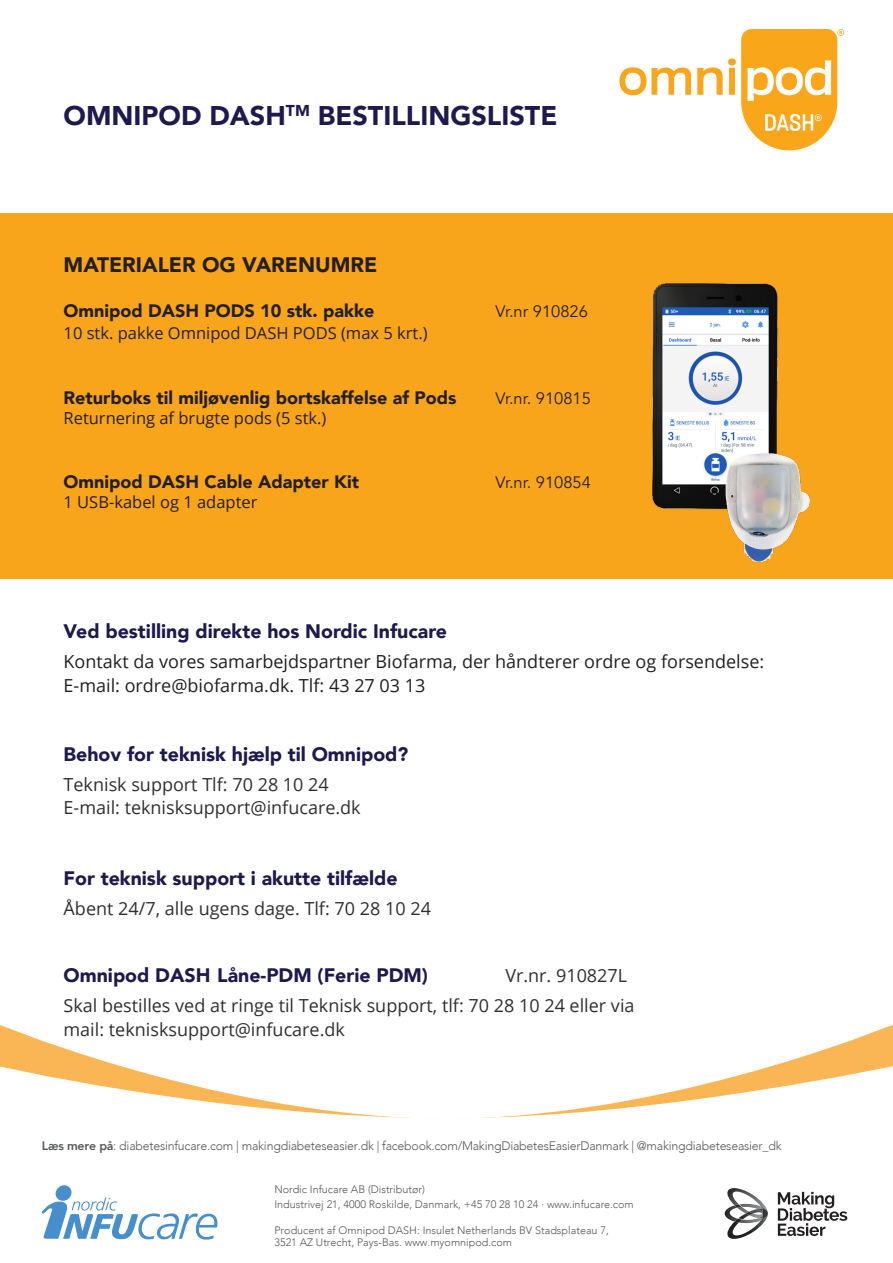
<style>
.page{position:relative;width:893px;height:1263px;background:#fff}
.page>*{position:absolute;margin:0;border:0;box-sizing:border-box;transform-origin:0 0}
.t1{font:900 27px "Avenir";color:#1e194f}
.t2{font:900 21px "Avenir";color:#231f20}
.t3{font:900 19.5px "Avenir";color:#1e194f}
.t4{font:18px/24px "Open Sans";color:#312f30}
.t5{font:18px/24px "Open Sans";color:#231f20}
.t6{font:900 18px "Avenir";color:#231f20}
.t7{font:16.5px "Open Sans";color:#231f20}
.t8{font:16.5px "Avenir";color:#231f20}
.t9{font:300 12.3px "Avenir";letter-spacing:-.02em;color:#57585a}
.t10{font:300 10.8px/14.9px "Avenir";color:#57585a}
.s1{font-weight:800}
</style>
<div class="page">
<div style="left:0;top:213px;width:893px;height:366px;background:#f9a51b"></div>
<img style="left:652px;top:283px;width:158px;height:279px">
<svg style="left:619px;top:29px;width:225px;height:121px"></svg>
<svg style="left:0;top:1024px;width:893px;height:39px"></svg>
<svg style="left:0;top:1063px;width:893px;height:177px"></svg>
<div style="left:55px;top:1185px;width:17px;height:16px;background:#468fcc;border-radius:50%"></div>
<svg style="left:42px;top:1197px;width:175px;height:42px"></svg>
<svg style="left:725px;top:1188px;width:43px;height:51px"></svg>
<svg style="left:778px;top:1192px;width:69px;height:44px"></svg>
<p class="t1" style="left:64px;top:92px;width:495px">OMNIPOD DASH<sup>TM</sup> BESTILLINGSLISTE</p>
<p class="t2" style="left:64px;top:247px;width:315px">MATERIALER OG VARENUMRE</p>
<p class="t6" style="left:64px;top:296px;width:312px">Omnipod DASH PODS 10 stk. pakke</p>
<p class="t8" style="left:496px;top:302px;width:94px">Vr.nr 910826</p>
<p class="t7" style="left:64px;top:322px;width:366px">10 stk. pakke Omnipod DASH PODS (max 5 krt.)</p>
<p class="t6" style="left:64px;top:382px;width:394px">Returboks til miljøvenlig bortskaffelse af Pods</p>
<p class="t8" style="left:496px;top:388px;width:97px">Vr.nr. 910815</p>
<p class="t7" style="left:64px;top:406px;width:264px">Returnering af brugte pods (5 stk.)</p>
<p class="t6" style="left:64px;top:467px;width:297px">Omnipod DASH Cable Adapter Kit</p>
<p class="t8" style="left:496px;top:473px;width:97px">Vr.nr. 910854</p>
<p class="t7" style="left:64px;top:491px;width:195px">1 USB-kabel og 1 adapter</p>
<p class="t3" style="left:64px;top:614px;width:385px">Ved bestilling direkte hos Nordic Infucare</p>
<p class="t5" style="left:64px;top:649px;width:702px">Kontakt da vores samarbejdspartner Biofarma, der håndterer ordre og forsendelse:<br>E-mail: ordre@biofarma.dk. Tlf: 43 27 03 13</p>
<p class="t3" style="left:64px;top:738px;width:346px">Behov for teknisk hjælp til Omnipod?</p>
<p class="t4" style="left:64px;top:772px;width:267px">Teknisk support Tlf: 70 28 10 24</p>
<p class="t4" style="left:64px;top:795px;width:299px">E-mail: teknisksupport@infucare.dk</p>
<p class="t3" style="left:64px;top:861px;width:336px">For teknisk support i akutte tilfælde</p>
<p class="t4" style="left:64px;top:896px;width:369px">Åbent 24/7, alle ugens dage. Tlf: 70 28 10 24</p>
<p class="t3" style="left:64px;top:958px;width:366px">Omnipod DASH Låne-PDM (Ferie PDM)</p>
<p class="t4" style="left:505px;top:963px;width:123px">Vr.nr. 910827L</p>
<p class="t4" style="left:64px;top:993px;width:572px">Skal bestilles ved at ringe til Teknisk support, tlf: 70 28 10 24 eller via mail: teknisksupport@infucare.dk</p>
<p class="t9" style="left:42px;top:1138px;width:741px"><span class="s1">Læs mere på</span>: diabetesinfucare.com | makingdiabeteseasier.dk | facebook.com/MakingDiabetesEasierDanmark | @makingdiabeteseasier_dk</p>
<p class="t10" style="left:274px;top:1181px;width:361px">Nordic Infucare AB (Distributør)<br>Industrivej 21, 4000 Roskilde, Danmark, +45 70 28 10 24 · www.infucare.com</p>
<p class="t10" style="left:274px;top:1223px;width:336px;line-height:13px">Producent af Omnipod DASH: Insulet Netherlands BV Stadsplateau 7,<br>3521 AZ Utrecht, Pays-Bas. www.myomnipod.com</p>
</div>
